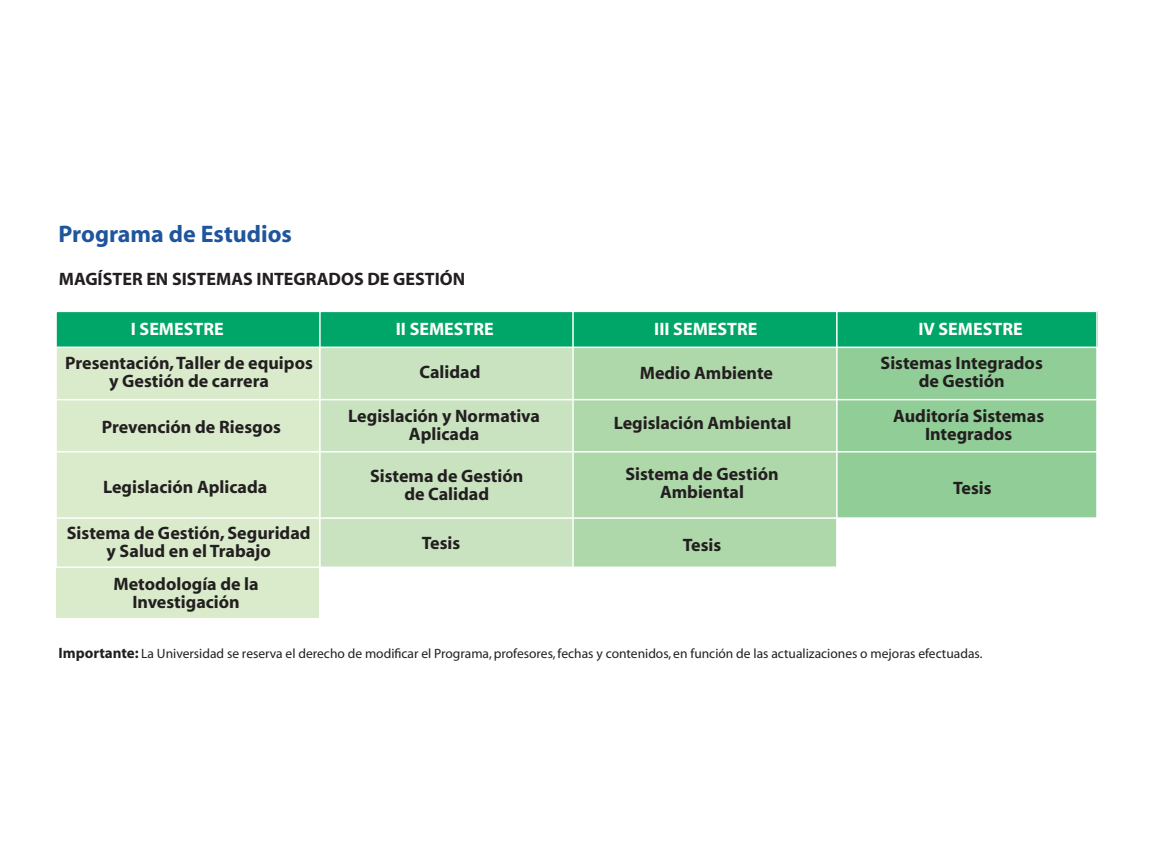
<style>
.page{position:relative;width:1149px;height:851px;background:#fff}
.page>*{position:absolute;margin:0;border:0;box-sizing:border-box;transform-origin:0 0}
.t1{font:700 24px "Myriad";color:#1e559c}
.t2{font:700 18px/18px "Myriad";color:#231f20;text-align:center}
.t3{font:700 18px "Myriad";color:#fff}
.t4{font:13.5px "Myriad";color:#231f20}
.s1{font-weight:700;font-size:15px}
</style>
<div class="page">
<div style="left:320px;top:347px;width:253px;height:220px;background:#c9e3c0"></div>
<div style="left:831px;top:347px;width:265px;height:171px;background:#91cd96"></div>
<div style="left:572px;top:347px;width:264px;height:220px;background:#afd8aa"></div>
<div style="left:56px;top:347px;width:263px;height:271px;background:#daebcc"></div>
<div style="left:56px;top:311px;width:1040px;height:36px;background:#00a668"></div>
<div style="left:55px;top:310px;width:1042px;height:258px;border:2px solid #fff"></div>
<hr style="left:56px;top:346px;width:1040px;height:2px;background:#fff">
<hr style="left:56px;top:399px;width:1040px;height:1px;background:#fff">
<hr style="left:56px;top:451px;width:1040px;height:1px;background:#fff">
<hr style="left:56px;top:517px;width:1040px;height:1px;background:#fff">
<hr style="left:319px;top:311px;width:1px;height:256px;background:#fff">
<hr style="left:572px;top:311px;width:1px;height:299px;background:#fff">
<hr style="left:835px;top:311px;width:2px;height:300px;background:#fff">
<h1 class="t1" style="left:58px;top:222px;width:235px">Programa de Estudios</h1>
<p class="t2" style="left:59px;top:270px;width:408px">MAGÍSTER EN SISTEMAS INTEGRADOS DE GESTIÓN</p>
<p class="t3" style="left:395px;top:319px;width:99px">II SEMESTRE</p>
<p class="t3" style="left:918px;top:319px;width:106px">IV SEMESTRE</p>
<p class="t3" style="left:131px;top:319px;width:94px">I SEMESTRE</p>
<p class="t3" style="left:654px;top:319px;width:105px">III SEMESTRE</p>
<p class="t2" style="left:65px;top:354px;width:249px">Presentación, Taller de equipos y Gestión de carrera</p>
<p class="t2" style="left:419px;top:364px;width:62px">Calidad</p>
<p class="t2" style="left:639px;top:365px;width:135px">Medio Ambiente</p>
<p class="t2" style="left:880px;top:354px;width:164px">Sistemas Integrados de Gestión</p>
<p class="t2" style="left:102px;top:418px;width:180px">Prevención de Riesgos</p>
<p class="t2" style="left:348px;top:407px;width:193px">Legislación y Normativa<br>Aplicada</p>
<p class="t2" style="left:613px;top:415px;width:179px">Legislación Ambiental</p>
<p class="t2" style="left:893px;top:407px;width:152px">Auditoría Sistemas<br>Integrados</p>
<p class="t2" style="left:103px;top:479px;width:166px">Legislación Aplicada</p>
<p class="t2" style="left:370px;top:467px;width:155px">Sistema de Gestión de Calidad</p>
<p class="t2" style="left:625px;top:466px;width:155px">Sistema de Gestión<br>Ambiental</p>
<p class="t2" style="left:952px;top:480px;width:40px">Tesis</p>
<p class="t2" style="left:67px;top:524px;width:245px">Sistema de Gestión, Seguridad y Salud en el Trabajo</p>
<p class="t2" style="left:421px;top:534px;width:40px">Tesis</p>
<p class="t2" style="left:682px;top:536px;width:40px">Tesis</p>
<p class="t2" style="left:113px;top:575px;width:147px">Metodología de la<br>Investigación</p>
<p class="t4" style="left:58px;top:646px;width:925px"><span class="s1">Importante:</span> La Universidad se reserva el derecho de modificar el Programa, profesores, fechas y contenidos, en función de las actualizaciones o mejoras efectuadas.</p>
</div>
